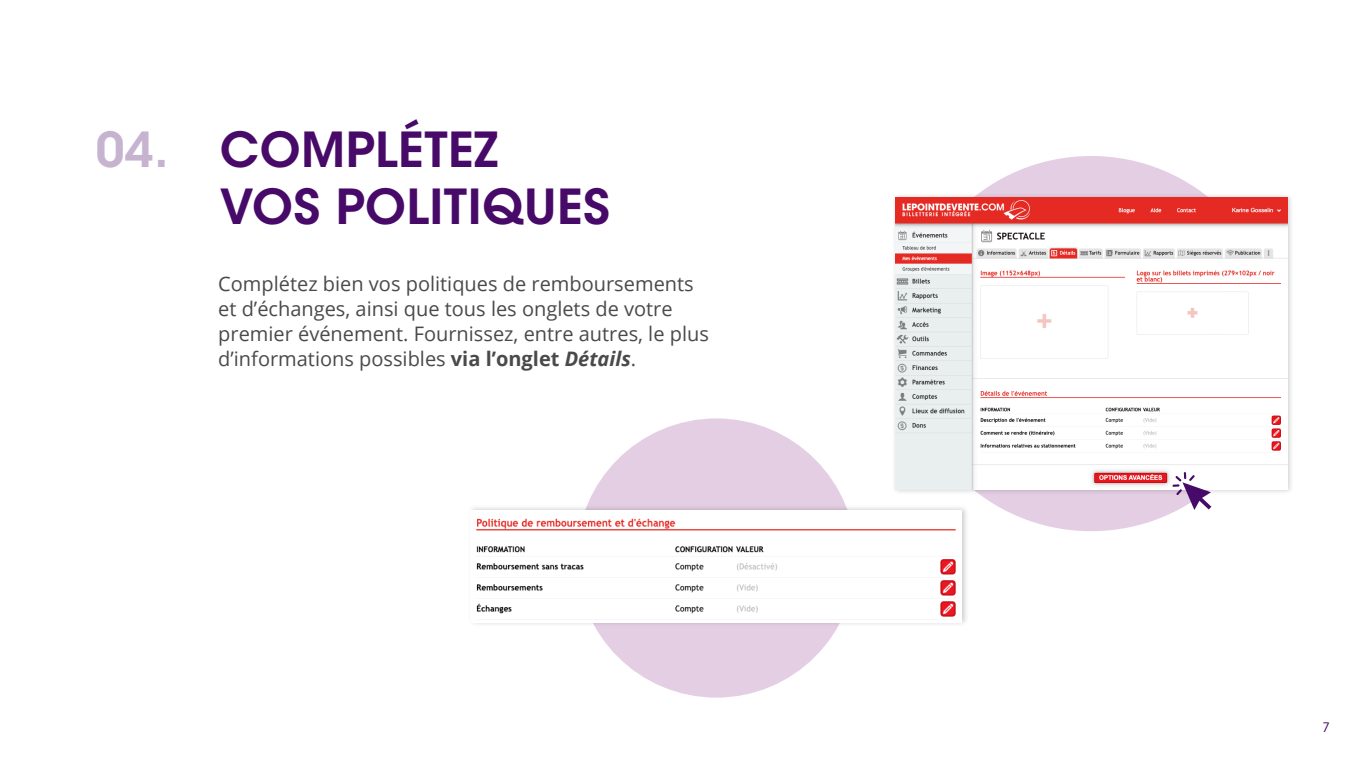
<style>
.page{position:relative;width:1366px;height:768px;background:#fff}
.page>*{position:absolute;margin:0;border:0;box-sizing:border-box;transform-origin:0 0}
.t1{font:600 48px "ITC Avant Garde Std";letter-spacing:.01em;color:#470a68}
.Texte{font:20px/25px "Open Sans";color:#4a4a4a}
.numero_page{font:13px "ITC Avant Garde Std";color:#470a68}
.s1{font-weight:700}
.s2{font-weight:700;font-style:italic}
</style>
<div class="page">
<div style="left:904px;top:156px;width:375px;height:375px;background:#e4cee3;border-radius:50%"></div>
<div style="left:577px;top:418px;width:279px;height:280px;background:#e4cee3;border-radius:50%"></div>
<div style="left:892px;top:192px;width:403px;height:303px;background:#000;opacity:.2"></div>
<img style="left:895px;top:197px;width:392px;height:293px">
<div style="left:467px;top:505px;width:502px;height:123px;background:#000;opacity:.2"></div>
<img style="left:471px;top:510px;width:491px;height:112px">
<svg style="left:1171px;top:471px;width:40px;height:39px"></svg>
<p class="t1" style="left:95px;top:119px;width:404px">04. COMPLÉTEZ</p>
<p class="t1" style="left:220px;top:176px;width:392px">VOS POLITIQUES</p>
<p class="Texte" style="left:218px;top:271px;width:492px">Complétez bien vos politiques de remboursements et d’échanges, ainsi que tous les onglets de votre premier événement. Fournissez, entre autres, le plus d’informations possibles <span class="s1">via l’onglet</span> <span class="s2">Détails</span>.</p>
<p class="numero_page" style="left:1323px;top:719px;width:9px">7</p>
</div>
